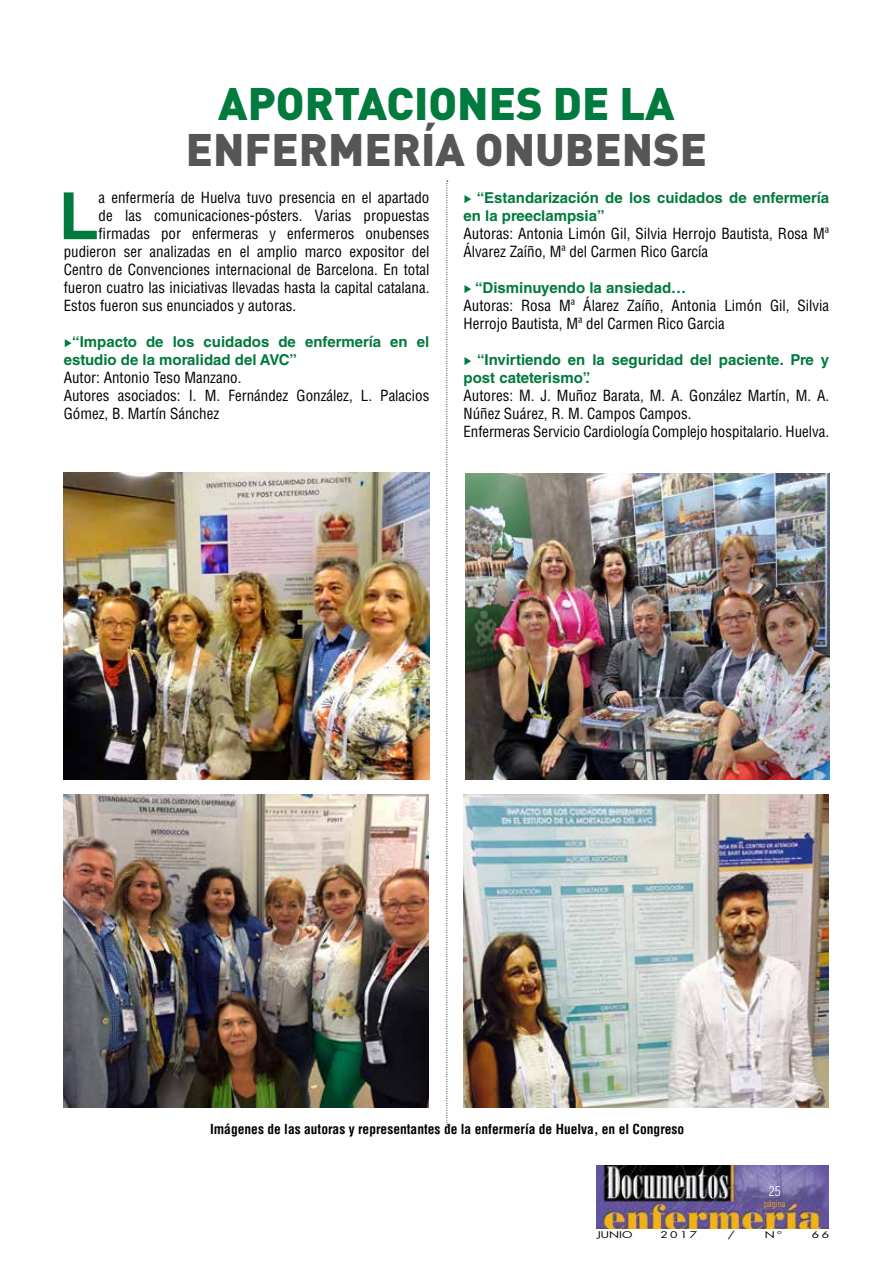
<style>
.page{position:relative;width:893px;height:1263px;background:#fff}
.page>*{position:absolute;margin:0;border:0;box-sizing:border-box;transform-origin:0 0}
.t1{font:700 65.1px "Helvetica LT Std";color:#007a3d}
.t2{font:900 45px "DIN Pro";color:#565656}
.t3{font:900 45px "DIN Pro";color:#007a3d}
.t4{font:condensed 15px/18px "Helvetica LT Std";color:#000}
.t5{font:700 15px/18px "Helvetica LT Std";color:#007a3d}
.t6{font:700 condensed 13.5px "Helvetica LT Std";color:#000}
.t7{font:300 condensed 13.5px "Helvetica LT Std";color:#fff}
.t8{font:9px "Futura Std";letter-spacing:.2em;color:#000;scale:1.33 1}
.t9{font:300 condensed 9px "Helvetica LT Std";color:#f6b309}
.s1{font-family:"ABC Display"}
.s2{font-family:"ABC Display";font-weight:700;font-stretch:normal;color:#007a3d}
.s3{font-weight:700;font-stretch:normal;color:#007a3d}
</style>
<div class="page">
<img style="left:597px;top:1165px;width:231px;height:64px">
<svg style="left:446px;top:181px;width:2px;height:944px"></svg>
<img style="left:463px;top:795px;width:365px;height:312px">
<img style="left:64px;top:795px;width:364px;height:312px">
<img style="left:64px;top:472px;width:365px;height:308px">
<img style="left:466px;top:473px;width:363px;height:307px">
<h2 class="t3" style="left:218px;top:74px;width:458px">APORTACIONES DE LA</h2>
<h2 class="t2" style="left:186px;top:119px;width:523px">ENFERMERÍA ONUBENSE</h2>
<h1 class="t1" style="left:59px;top:177px;width:41px">L</h1>
<p class="t4" style="left:99px;top:189px;width:332px">a enfermería de Huelva tuvo presencia en el apartado</p>
<p class="t4" style="left:99px;top:207px;width:332px">de las comunicaciones-pósters. Varias propuestas</p>
<p class="t4" style="left:99px;top:225px;width:332px">firmadas por enfermeras y enfermeros onubenses</p>
<p class="t4" style="left:64px;top:243px;width:367px">pudieron ser analizadas en el amplio marco expositor del</p>
<p class="t4" style="left:64px;top:261px;width:367px">Centro de Convenciones internacional de Barcelona. En total</p>
<p class="t4" style="left:64px;top:279px;width:367px">fueron cuatro las iniciativas llevadas hasta la capital catalana.</p>
<p class="t4" style="left:64px;top:297px;width:234px">Estos fueron sus enunciados y autoras.</p>
<p class="t5" style="left:64px;top:333px;width:367px"><span class="s1">∑</span>“Impacto de los cuidados de enfermería en el estudio de la moralidad del AVC”</p>
<p class="t4" style="left:64px;top:369px;width:367px">Autor: Antonio Teso Manzano.<br>Autores asociados: I. M. Fernández González, L. Palacios<br>Gómez, B. Martín Sánchez</p>
<p class="t5" style="left:463px;top:189px;width:367px"><span class="s1">∑</span> “Estandarización de los cuidados de enfermería en la preeclampsia”</p>
<p class="t4" style="left:463px;top:225px;width:367px">Autoras: Antonia Limón Gil, Silvia Herrojo Bautista, Rosa Mª<br>Álvarez Zaíño, Mª del Carmen Rico García</p>
<p class="t4" style="left:463px;top:279px;width:367px"><span class="s2">∑</span> <span class="s3">“Disminuyendo la ansiedad…<br></span>Autoras: Rosa Mª Álarez Zaíño, Antonia Limón Gil, Silvia<br>Herrojo Bautista, Mª del Carmen Rico Garcia</p>
<p class="t5" style="left:463px;top:351px;width:367px"><span class="s1">∑</span> “Invirtiendo en la seguridad del paciente. Pre y post cateterismo”.</p>
<p class="t4" style="left:463px;top:387px;width:367px">Autores: M. J. Muñoz Barata, M. A. González Martín, M. A.<br>Núñez Suárez, R. M. Campos Campos.<br>Enfermeras Servicio Cardiología Complejo hospitalario. Huelva.</p>
<p class="t6" style="left:210px;top:1120px;width:476px">Imágenes de las autoras y representantes de la enfermería de Huelva, en el Congreso</p>
<p class="t7" style="left:769px;top:1183px;width:13px">25</p>
<p class="t9" style="left:764px;top:1198px;width:22px">página</p>
<p class="t8" style="left:597px;top:1229px;width:28px">JUNIO</p>
<p class="t8" style="left:660px;top:1229px;width:29px">2017</p>
<p class="t8" style="left:728px;top:1229px;width:7px">/</p>
<p class="t8" style="left:765px;top:1229px;width:14px">Nº</p>
<p class="t8" style="left:812px;top:1229px;width:14px">66</p>
</div>
